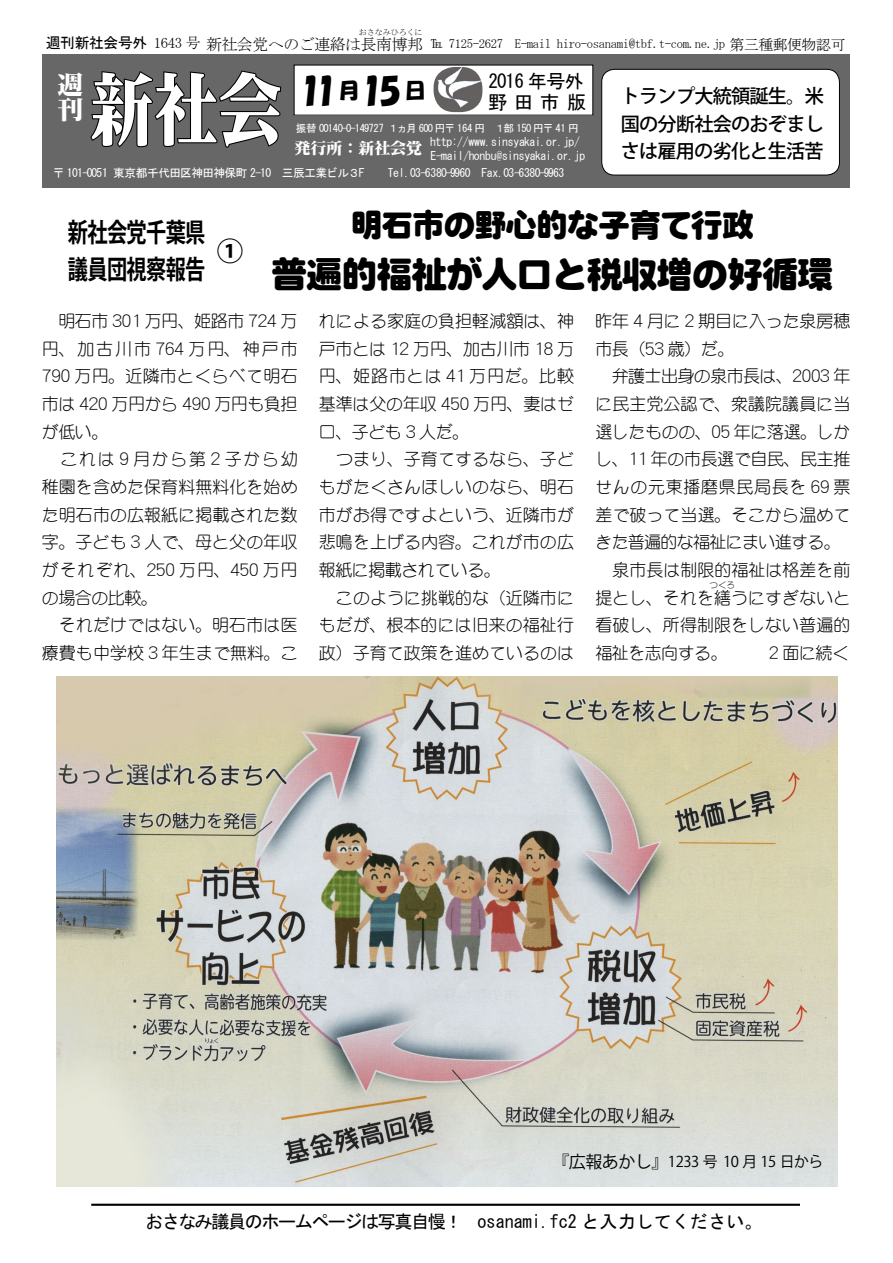
<style>
.page{position:relative;width:893px;height:1263px;background:#fff}
.page>*{position:absolute;margin:0;border:0;box-sizing:border-box;transform-origin:0 0}
.t1{font:79.65px "NIS M9 83 pv RKSJ H";color:#fff;scale:.8 1}
.t2{font:36.15px "NIS R10 83 pv RKSJ H";letter-spacing:-.03em;color:#000}
.t3{font:34.05px "HGS Soei Kakupoptai";color:#000}
.t4{font:31.95px "NIS R10 83 pv RKSJ H";letter-spacing:-.03em;color:#000}
.t5{font:700 26.55px "Koz Go Pro";color:#000}
.t6{font:700 26.25px/37.2px "Koz Go Pro";letter-spacing:-.03em;color:#000;scale:.77 1}
.t7{font:25.5px/25.5px "NIS M9 83 pv RKSJ H";color:#fff}
.t8{font:21.3px "HGS Soei Kakupoptai";color:#000}
.t9{font:500 19.2px/27.6px "Koz Go Pro";letter-spacing:-.04em;color:#000;text-align:justify}
.t10{font:19.2px "MS Gothic";letter-spacing:-.035em;color:#000}
.t11{font:18px "MS Gothic";letter-spacing:-.08em;color:#000}
.t12{font:16.95px/27.6px "DF Maru Gothic Lt WINP RKSJ H";color:#000}
.t13{font:15.9px "MS Mincho";letter-spacing:-.03em;color:#000}
.t14{font:15.9px "NIS M9 83 pv RKSJ H";color:#fff}
.t15{font:14.85px "Koz Go Pro";letter-spacing:-.03em;color:#000}
.t16{font:14.85px "MS Gothic";letter-spacing:-.03em;color:#000}
.t17{font:12.75px "MS Mincho";letter-spacing:-.03em;color:#000}
.t18{font:11.7px/13.8px "MS Gothic";letter-spacing:-.035em;color:#fff}
.t19{font:10.65px "MS Gothic";letter-spacing:-.045em;color:#fff}
.t20{font:8.55px "DF Maru Gothic Lt WINP RKSJ H";color:#000}
.t21{font:7.95px "MS Mincho";color:#000}
.s1{font-family:"MS Mincho"}
.s2{font-size:15.9px}
.s3{font-size:14.85px}
.s4{font-size:34.05px}
.s5{font-size:16.95px}
</style>
<div class="page">
<div style="left:42px;top:54px;width:807px;height:134px;background:#686767"></div>
<svg style="left:90px;top:70px;width:192px;height:78px"></svg>
<div style="left:294px;top:65px;width:299px;height:50px;background:#fff"></div>
<div style="left:602px;top:69px;width:237px;height:106px;background:#fff;border-radius:13px"></div>
<div style="left:601px;top:69px;width:239px;height:106px;border:1px solid #000;border-radius:13px"></div>
<img style="left:434px;top:67px;width:48px;height:45px">
<hr style="left:91px;top:1204px;width:709px;height:2px;background:#000">
<img style="left:56px;top:677px;width:782px;height:509px">
<p class="t21" style="left:359px;top:28px;width:65px">おさなみひろくに</p>
<p class="t16" style="left:46px;top:35px;width:156px">週刊新社会号外 <span class="s1">1643 号</span></p>
<p class="t17" style="left:376px;top:37px;width:471px"><span class="s2">南博邦</span> ℡ 7125-2627 E-mail hiro-osanami@tbf.t-com.ne.jp <span class="s3">第三種郵便物認可</span></p>
<p class="t13" style="left:206px;top:36px;width:172px">新社会党へのご連絡は長</p>
<h3 class="t7" style="left:58px;top:70px;width:27px">週刊</h3>
<h1 class="t1" style="left:90px;top:60px;width:241px">新社会</h1>
<h3 class="t3" style="left:299px;top:73px;width:39px">11</h3>
<p class="t8" style="left:339px;top:80px;width:89px">月<span class="s4">15</span> 日</p>
<p class="t10" style="left:489px;top:71px;width:97px">2016 年号外</p>
<p class="t10" style="left:488px;top:92px;width:100px">野 田 市 版</p>
<p class="t19" style="left:296px;top:123px;width:284px">振替 00140-0-149727 １ヵ月 600 円〒 164 円　１部 150 円〒 41 円</p>
<p class="t18" style="left:430px;top:135px;width:157px">http://www.sinsyakai.or.jp/<br>E-mail/honbu@sinsyakai.or.jp</p>
<p class="t14" style="left:295px;top:138px;width:129px">発行所 : 新社会党</p>
<p class="t18" style="left:53px;top:166px;width:313px">〒 101-0051 東京都千代田区神田神保町 2-10 三辰工業ビル３F</p>
<p class="t18" style="left:388px;top:166px;width:178px">Tel.03-6380-9960 Fax.03-6380-9963</p>
<p class="t9" style="left:621px;top:83px;width:205px">トランプ大統領誕生。米国の分断社会のおぞましさは雇用の劣化と生活苦</p>
<h3 class="t6" style="left:68px;top:215px;width:180px">新社会党千葉県議員団視察報告</h3>
<h3 class="t4" style="left:351px;top:205px;width:405px">明石市の野心的な子育て行政</h3>
<h3 class="t5" style="left:217px;top:234px;width:28px">①</h3>
<h2 class="t2" style="left:271px;top:252px;width:564px">普遍的福祉が人口と税収増の好循環</h2>
<p class="t12" style="left:42px;top:307px;width:257px">　明石市 301 万円、姫路市 724 万円、加古川市 764 万円、神戸市<br>790 万円。近隣市とくらべて明石市は 420 万円から 490 万円も負担が低い。<br>　これは9月から第2子から幼稚園を含めた保育料無料化を始めた明石市の広報紙に掲載された数字。子ども 3 人で、母と父の年収がそれぞれ、250 万円、450 万円の場合の比較。<br>　それだけではない。明石市は医療費も中学校 3 年生まで無料。こ</p>
<p class="t12" style="left:319px;top:307px;width:257px">れによる家庭の負担軽減額は、神戸市とは 12 万円、加古川市 18 万円、姫路市とは 41 万円だ。比較基準は父の年収 450 万円、妻はゼロ、子ども 3 人だ。<br>　つまり、子育てするなら、子どもがたくさんほしいのなら、明石市がお得ですよという、近隣市が悲鳴を上げる内容。これが市の広報紙に掲載されている。<br>　このように挑戦的な（近隣市にもだが、根本的には旧来の福祉行政）子育て政策を進めているのは</p>
<p class="t12" style="left:595px;top:307px;width:257px">昨年 4 月に 2 期目に入った泉房穂市長（53 歳）だ。<br>　弁護士出身の泉市長は、2003 年に民主党公認で、衆議院議員に当選したものの、05 年に落選。しかし、11 年の市長選で自民、民主推せんの元東播磨県民局長を 69 票差で破って当選。そこから温めてきた普遍的な福祉にまい進する。　泉市長は制限的福祉は格差を前提とし、それを繕うにすぎないと</p>
<p class="t20" style="left:710px;top:580px;width:27px">つくろ</p>
<p class="t12" style="left:595px;top:611px;width:257px">看破し、所得制限をしない普遍的福祉を志向する。　</p>
<p class="t12" style="left:769px;top:639px;width:82px">2 面に続く</p>
<p class="t15" style="left:552px;top:1152px;width:273px"><span class="s5">『広報あかし』</span>1233 号 10 月 15 日から</p>
<p class="t11" style="left:145px;top:1212px;width:619px">おさなみ議員のホームページは写真自慢！　osanami.fc2 と入力してください。</p>
</div>
